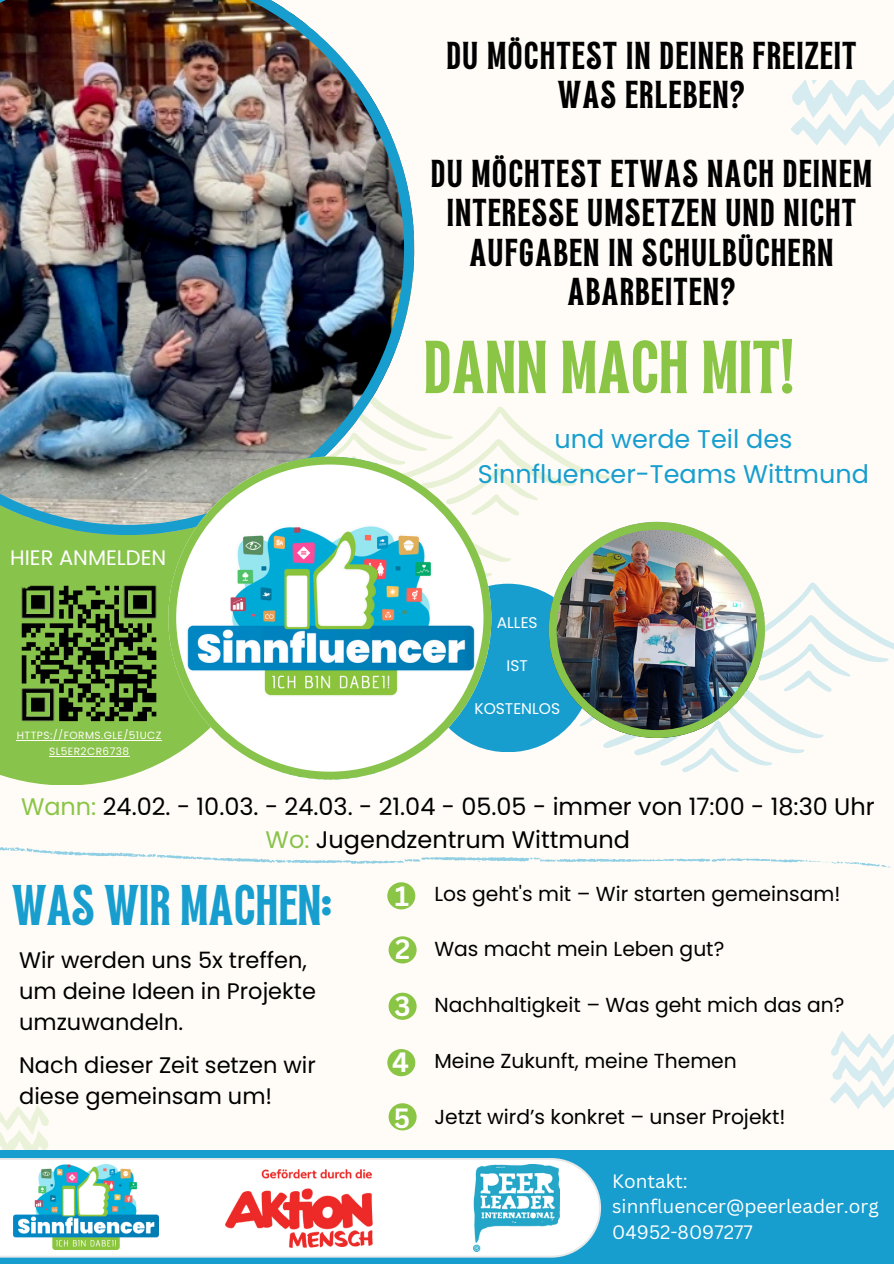
<style>
.page{position:relative;width:894px;height:1264px;background:#fff}
.page>*{position:absolute;margin:0;border:0;box-sizing:border-box;transform-origin:0 0}
.t1{font:50.25px "TAN Jambore Display";color:#8bc546}
.t2{font:38.4px "TAN Jambore Display";color:#179ecf}
.t3{font:700 27.15px "Canva Sans";color:#fff}
.t4{font:26.1px/39.3px "TAN Jambore Display";letter-spacing:.045em;color:#000;text-align:center}
.t5{font:25.5px/34.8px "Poppins";color:#179ecf;text-align:center}
.t6{font:24px/32.7px "Poppins";color:#000;text-align:center}
.t7{font:22.5px/30.8px "Poppins";color:#000}
.t8{font:21px "Poppins";color:#fff}
.t9{font:20.25px "Poppins";color:#000}
.t10{font:18.9px "Canva Sans";color:#fff}
.t11{font:15.45px "Poppins";color:#fff}
.t12{font:10.5px/15.8px "Poppins";letter-spacing:.045em;color:#fffcf7;text-align:center}
.s1{color:#8bc546}
.s2{color:#88c34b}
</style>
<div class="page">
<div style="left:0;top:0;width:893px;height:1263px;background:#fffcf7"></div>
<svg style="left:414px;top:406px;width:197px;height:186px"></svg>
<svg style="left:551px;top:582px;width:342px;height:190px"></svg>
<div style="left:0;top:367px;width:275px;height:418px;background:#88c34b"></div>
<div style="left:423px;top:583px;width:169px;height:169px;background:#179ecf;border-radius:50%"></div>
<svg style="left:791px;top:80px;width:102px;height:67px"></svg>
<svg style="left:0;top:1105px;width:49px;height:45px"></svg>
<div style="left:0;top:1150px;width:893px;height:113px;background:#179ecf"></div>
<img style="left:0;top:0;width:413px;height:534px">
<svg style="left:168px;top:456px;width:323px;height:323px"></svg>
<img style="left:548px;top:522px;width:216px;height:216px">
<svg style="left:830px;top:1031px;width:63px;height:78px"></svg>
<div style="left:387px;top:882px;width:28px;height:27px;background:#8bc546;border-radius:50%"></div>
<div style="left:388px;top:936px;width:28px;height:27px;background:#8bc546;border-radius:50%"></div>
<div style="left:388px;top:992px;width:28px;height:27px;background:#8bc546;border-radius:50%"></div>
<div style="left:387px;top:1049px;width:28px;height:27px;background:#8bc546;border-radius:50%"></div>
<div style="left:388px;top:1103px;width:28px;height:27px;background:#8bc546;border-radius:50%"></div>
<svg style="left:0;top:847px;width:891px;height:21px"></svg>
<img style="left:21px;top:585px;width:136px;height:137px">
<svg style="left:0;top:1158px;width:601px;height:99px;background:#f3f9fa"></svg>
<img style="left:214px;top:1158px;width:169px;height:98px">
<img style="left:13px;top:1163px;width:146px;height:86px">
<img style="left:473px;top:1163px;width:86px;height:88px">
<hr style="left:17px;top:740px;width:145px;height:1px;background:#fffcf7">
<hr style="left:49px;top:755px;width:81px;height:1px;background:#fffcf7">
<p class="t4" style="left:446px;top:40px;width:411px">DU MÖCHTEST IN DEINER FREIZEIT<br>WAS ERLEBEN?</p>
<p class="t8" style="left:10px;top:543px;width:157px">HIER ANMELDEN</p>
<p class="t12" style="left:17px;top:727px;width:146px">HTTPS://FORMS.GLE/51UCZ<br>SL5ER2CR6738</p>
<p class="t4" style="left:430px;top:158px;width:443px">DU MÖCHTEST ETWAS NACH DEINEM<br>INTERESSE UMSETZEN UND NICHT<br>AUFGABEN IN SCHULBÜCHERN<br>ABARBEITEN?</p>
<p class="t1" style="left:423px;top:340px;width:372px">DANN MACH MIT!</p>
<h4 class="t5" style="left:478px;top:421px;width:392px">und werde Teil des<br>Sinnfluencer-Teams Wittmund</h4>
<h6 class="t11" style="left:496px;top:611px;width:42px">ALLES</h6>
<h6 class="t11" style="left:506px;top:654px;width:23px">IST</h6>
<h2 class="t11" style="left:474px;top:697px;width:87px">KOSTENLOS</h2>
<p class="t6" style="left:21px;top:790px;width:855px"><span class="s1">Wann:</span> 24.02. - 10.03. - 24.03. - 21.04 - 05.05 - immer von 17:00 - 18:30 Uhr<br><span class="s2">Wo:</span> Jugendzentrum Wittmund</p>
<h6 class="t2" style="left:12px;top:884px;width:321px">WAS WIR MACHEN:</h6>
<h6 class="t7" style="left:19px;top:945px;width:298px">Wir werden uns 5x treffen, um deine Ideen in Projekte umzuwandeln.</h6>
<h6 class="t7" style="left:19px;top:1049px;width:298px">Nach dieser Zeit setzen wir diese gemeinsam um!</h6>
<p class="t9" style="left:434px;top:879px;width:407px">Los geht's mit – Wir starten gemeinsam!</p>
<h1 class="t9" style="left:434px;top:935px;width:291px">Was macht mein Leben gut?</h1>
<h5 class="t9" style="left:434px;top:990px;width:411px">Nachhaltigkeit – Was geht mich das an?</h5>
<p class="t9" style="left:434px;top:1046px;width:304px">Meine Zukunft, meine Themen</p>
<p class="t9" style="left:434px;top:1102px;width:352px">Jetzt wird’s konkret – unser Projekt!</p>
<p class="t3" style="left:395px;top:877px;width:16px">1</p>
<h4 class="t3" style="left:395px;top:929px;width:17px">2</h4>
<p class="t3" style="left:394px;top:987px;width:18px">3</p>
<p class="t3" style="left:392px;top:1043px;width:18px">4</p>
<p class="t3" style="left:393px;top:1098px;width:18px">5</p>
<p class="t10" style="left:612px;top:1167px;width:77px">Kontakt:</p>
<h6 class="t10" style="left:612px;top:1193px;width:268px">sinnfluencer@peerleader.org</h6>
<h6 class="t10" style="left:612px;top:1219px;width:142px">04952-8097277</h6>
</div>
